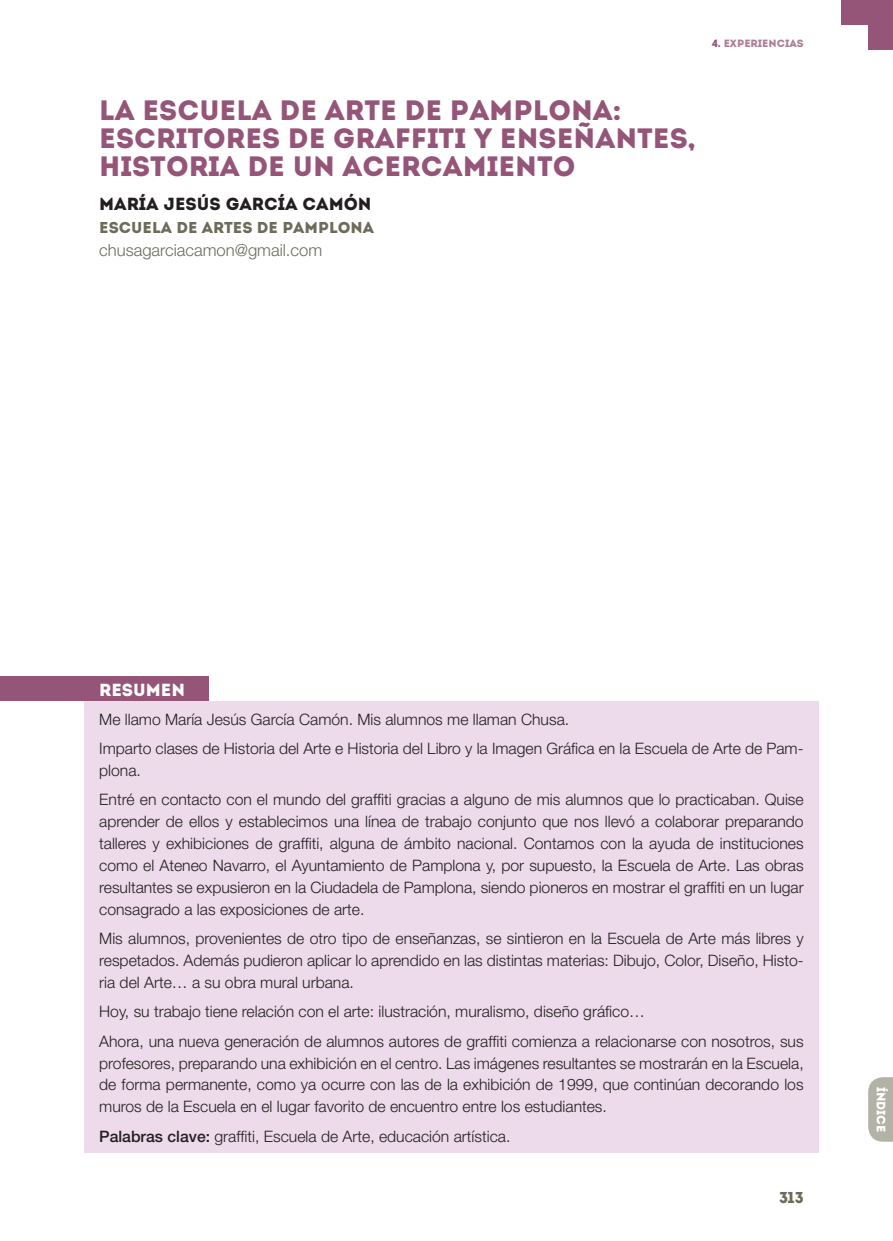
<style>
.page{position:relative;width:893px;height:1241px;background:#fff}
.page>*{position:absolute;margin:0;border:0;box-sizing:border-box;transform-origin:0 0}
.t1{font:28px/28px "Intro";color:#955578}
.t2{font:17.5px "Intro";color:#231f20}
.TITULO{font:17.5px "Intro";color:#fff}
.texto_normal{font:300 16.62px "Helvetica Neue";color:#6d6c5c}
.texto_RESUMEN{font:300 15.75px/21.9px "Helvetica Neue";color:#231f20;text-align:justify}
.t3{font:15.75px "Intro";color:#6d6c5c}
.t4{font:12.25px "Intro";color:#fff}
.t5{font:10.5px "Intro";color:#ae7e96}
.s1{color:#955578}
.s2{font-weight:500}
</style>
<div class="page">
<div style="left:868px;top:0;width:25px;height:50px;background:#955578"></div>
<div style="left:841px;top:0;width:52px;height:25px;background:#955578"></div>
<svg style="left:868px;top:1077px;width:25px;height:64px;background:#b6b6ac"></svg>
<div style="left:84px;top:701px;width:735px;height:451px;background:#eddaea"></div>
<div style="left:0;top:676px;width:208px;height:25px;background:#955578"></div>
<p class="t5" style="left:712px;top:37px;width:93px"><span class="s1">4.</span> EXPERIENCIAS</p>
<p class="t1" style="left:99px;top:96px;width:598px">LA ESCUELA DE ARTE DE PAMPLONA:<br>ESCRITORES DE GRAFFITI Y ENSEÑANTES,<br>HISTORIA DE UN ACERCAMIENTO</p>
<p class="t2" style="left:99px;top:194px;width:274px">MARÍA JESÚS GARCÍA CAMÓN</p>
<p class="t3" style="left:99px;top:218px;width:276px">ESCUELA DE ARTES DE PAMPLONA</p>
<p class="texto_normal" style="left:99px;top:239px;width:225px">chusagarciacamon@gmail.com</p>
<p class="TITULO" style="left:99px;top:679px;width:87px">RESUMEN</p>
<p class="texto_RESUMEN" style="left:99px;top:708px;width:471px">Me llamo María Jesús García Camón. Mis alumnos me llaman Chusa.</p>
<p class="texto_RESUMEN" style="left:99px;top:737px;width:706px">Imparto clases de Historia del Arte e Historia del Libro y la Imagen Gráfica en la Escuela de Arte de Pam&shy;plona.</p>
<p class="texto_RESUMEN" style="left:99px;top:788px;width:706px">Entré en contacto con el mundo del graffiti gracias a alguno de mis alumnos que lo practicaban. Quise aprender de ellos y establecimos una línea de trabajo conjunto que nos llevó a colaborar preparando talleres y exhibiciones de graffiti, alguna de ámbito nacional. Contamos con la ayuda de instituciones como el Ateneo Navarro, el Ayuntamiento de Pamplona y, por supuesto, la Escuela de Arte. Las obras resultantes se expusieron en la Ciudadela de Pamplona, siendo pioneros en mostrar el graffiti en un lugar consagrado a las exposiciones de arte.</p>
<p class="texto_RESUMEN" style="left:99px;top:927px;width:706px">Mis alumnos, provenientes de otro tipo de enseñanzas, se sintieron en la Escuela de Arte más libres y respetados. Además pudieron aplicar lo aprendido en las distintas materias: Dibujo, Color, Diseño, Histo&shy;ria del Arte… a su obra mural urbana.</p>
<p class="texto_RESUMEN" style="left:99px;top:1000px;width:547px">Hoy, su trabajo tiene relación con el arte: ilustración, muralismo, diseño gráfico…</p>
<p class="texto_RESUMEN" style="left:99px;top:1029px;width:706px">Ahora, una nueva generación de alumnos autores de graffiti comienza a relacionarse con nosotros, sus profesores, preparando una exhibición en el centro. Las imágenes resultantes se mostrarán en la Escuela, de forma permanente, como ya ocurre con las de la exhibición de 1999, que continúan decorando los muros de la Escuela en el lugar favorito de encuentro entre los estudiantes.</p>
<p class="texto_RESUMEN" style="left:99px;top:1124px;width:413px"><span class="s2">Palabras clave:</span> graffiti, Escuela de Arte, educación artística.</p>
<p class="t3" style="left:779px;top:1187px;width:26px">313</p>
<p class="t4" style="left:888px;top:1086px;width:47px;rotate:90deg">ÍNDICE</p>
</div>
